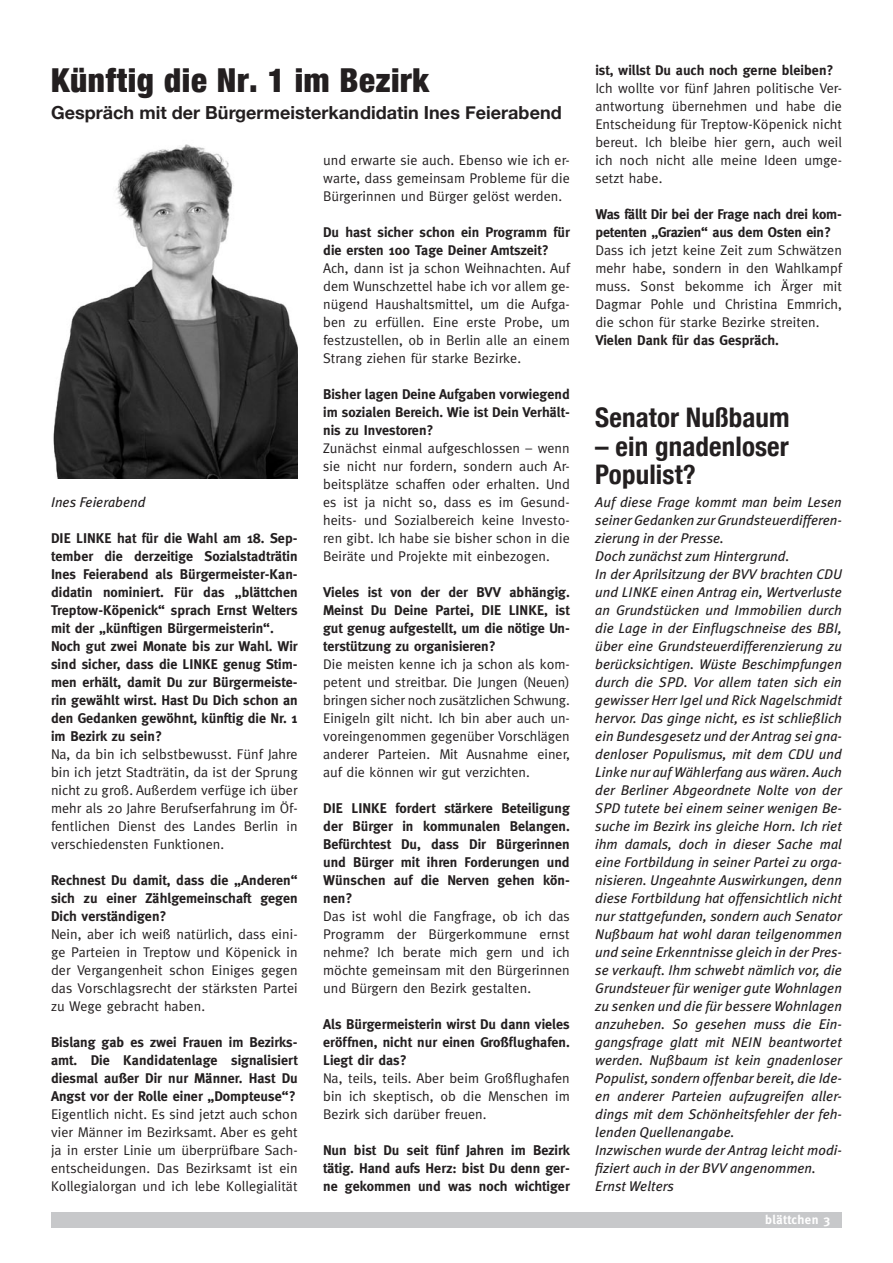
<style>
.page{position:relative;width:893px;height:1263px;background:#fff}
.page>*{position:absolute;margin:0;border:0;box-sizing:border-box;transform-origin:0 0}
.t1{font:900 condensed 33px "Helvetica Neue";letter-spacing:.02em;color:#231f20}
.t2{font:700 condensed 27px/28.5px "Helvetica Neue";letter-spacing:.005em;color:#231f20}
.t3{font:700 18px "Helvetica Neue";color:#231f20}
.t4{font:14.1px/18px "Meta";letter-spacing:.005em;color:#231f20;text-align:justify}
.t5{font:700 14.1px/18px "Meta";color:#231f20;text-align:justify}
.t6{font:italic 14.1px/18px "Meta Plus";color:#231f20}
.t7{font:700 12.75px "Meta";letter-spacing:.03em;color:#fff}
</style>
<div class="page">
<div style="left:51px;top:1212px;width:791px;height:15px;background:#c7c8ca"></div>
<img style="left:53px;top:144px;width:245px;height:335px">
<h1 class="t1" style="left:51px;top:60px;width:379px">Künftig die Nr. 1 im Bezirk</h1>
<p class="t3" style="left:51px;top:101px;width:512px">Gespräch mit der Bürgermeisterkandidatin Ines Feierabend</p>
<p class="t6" style="left:51px;top:493px;width:96px">Ines Feierabend</p>
<p class="t5" style="left:51px;top:529px;width:248px;text-align:left">DIE LINKE hat für die Wahl am 18. Sep&shy;tember die derzeitige Sozialstadträtin Ines Feierabend als Bürgermeister-Kan&shy;didatin nominiert. Für das „blättchen Treptow-Köpenick“ sprach Ernst Welters mit der „künftigen Bürgermeisterin“.<br>Noch gut zwei Monate bis zur Wahl. Wir sind sicher, dass die LINKE genug Stim&shy;men erhält, damit Du zur Bürgermeiste&shy;rin gewählt wirst. Hast Du Dich schon an den Gedanken gewöhnt, künftig die Nr. 1 im Bezirk zu sein?</p>
<p class="t4" style="left:51px;top:745px;width:248px">Na, da bin ich selbstbewusst. Fünf Jahre bin ich jetzt Stadträtin, da ist der Sprung nicht zu groß. Außerdem verfüge ich über mehr als 20 Jahre Berufserfahrung im Öf&shy;fentlichen Dienst des Landes Berlin in verschiedensten Funktionen.</p>
<p class="t5" style="left:51px;top:871px;width:248px">Rechnest Du damit, dass die „Anderen“ sich zu einer Zählgemeinschaft gegen Dich verständigen?</p>
<p class="t4" style="left:51px;top:925px;width:248px">Nein, aber ich weiß natürlich, dass eini&shy;ge Parteien in Treptow und Köpenick in der Vergangenheit schon Einiges gegen das Vorschlagsrecht der stärksten Partei zu Wege gebracht haben.</p>
<p class="t5" style="left:51px;top:1033px;width:248px">Bislang gab es zwei Frauen im Bezirks&shy;amt. Die Kandidatenlage signalisiert diesmal außer Dir nur Männer. Hast Du Angst vor der Rolle einer „Dompteuse“?</p>
<p class="t4" style="left:51px;top:1105px;width:248px">Eigentlich nicht. Es sind jetzt auch schon vier Männer im Bezirksamt. Aber es geht ja in erster Linie um überprüfbare Sach&shy;entscheidungen. Das Bezirksamt ist ein Kollegialorgan und ich lebe Kollegialität</p>
<p class="t4" style="left:323px;top:151px;width:248px">und erwarte sie auch. Ebenso wie ich er&shy;warte, dass gemeinsam Probleme für die Bürgerinnen und Bürger gelöst werden.</p>
<p class="t5" style="left:323px;top:223px;width:248px">Du hast sicher schon ein Programm für die ersten 100 Tage Deiner Amtszeit?</p>
<p class="t4" style="left:323px;top:259px;width:248px">Ach, dann ist ja schon Weihnachten. Auf dem Wunschzettel habe ich vor allem ge&shy;nügend Haushaltsmittel, um die Aufga&shy;ben zu erfüllen. Eine erste Probe, um festzustellen, ob in Berlin alle an einem Strang ziehen für starke Bezirke.</p>
<p class="t5" style="left:323px;top:385px;width:248px">Bisher lagen Deine Aufgaben vorwiegend im sozialen Bereich. Wie ist Dein Verhält&shy;nis zu Investoren?</p>
<p class="t4" style="left:323px;top:439px;width:248px">Zunächst einmal aufgeschlossen – wenn sie nicht nur fordern, sondern auch Ar&shy;beitsplätze schaffen oder erhalten. Und es ist ja nicht so, dass es im Gesund&shy;heits- und Sozialbereich keine Investo&shy;ren gibt. Ich habe sie bisher schon in die Beiräte und Projekte mit einbezogen.</p>
<p class="t5" style="left:323px;top:583px;width:248px">Vieles ist von der der BVV abhängig.<br>Meinst Du Deine Partei, DIE LINKE, ist gut genug aufgestellt, um die nötige Un&shy;terstützung zu organisieren?</p>
<p class="t4" style="left:323px;top:655px;width:248px">Die meisten kenne ich ja schon als kom&shy;petent und streitbar. Die Jungen (Neuen) bringen sicher noch zusätzlichen Schwung.<br>Einigeln gilt nicht. Ich bin aber auch un&shy;voreingenommen gegenüber Vorschlägen anderer Parteien. Mit Ausnahme einer, auf die können wir gut verzichten.</p>
<p class="t5" style="left:323px;top:799px;width:248px">DIE LINKE fordert stärkere Beteiligung der Bürger in kommunalen Belangen.<br>Befürchtest Du, dass Dir Bürgerinnen und Bürger mit ihren Forderungen und Wünschen auf die Nerven gehen kön&shy;nen?</p>
<p class="t4" style="left:323px;top:907px;width:248px">Das ist wohl die Fangfrage, ob ich das Programm der Bürgerkommune ernst nehme? Ich berate mich gern und ich möchte gemeinsam mit den Bürgerinnen und Bürgern den Bezirk gestalten.</p>
<p class="t5" style="left:323px;top:1015px;width:248px">Als Bürgermeisterin wirst Du dann vieles eröffnen, nicht nur einen Großflughafen.<br>Liegt dir das?</p>
<p class="t4" style="left:323px;top:1069px;width:248px">Na, teils, teils. Aber beim Großflughafen bin ich skeptisch, ob die Menschen im Bezirk sich darüber freuen.</p>
<p class="t5" style="left:323px;top:1141px;width:248px">Nun bist Du seit fünf Jahren im Bezirk tätig. Hand aufs Herz: bist Du denn ger&shy;ne gekommen und was noch wichtiger</p>
<p class="t5" style="left:595px;top:61px;width:240px">ist, willst Du auch noch gerne bleiben?</p>
<p class="t4" style="left:595px;top:79px;width:248px">Ich wollte vor fünf Jahren politische Ver&shy;antwortung übernehmen und habe die Entscheidung für Treptow-Köpenick nicht bereut. Ich bleibe hier gern, auch weil ich noch nicht alle meine Ideen umge&shy;setzt habe.</p>
<p class="t5" style="left:595px;top:205px;width:248px">Was fällt Dir bei der Frage nach drei kom&shy;petenten „Grazien“ aus dem Osten ein?</p>
<p class="t4" style="left:595px;top:241px;width:248px">Dass ich jetzt keine Zeit zum Schwätzen mehr habe, sondern in den Wahlkampf muss. Sonst bekomme ich Ärger mit Dagmar Pohle und Christina Emmrich, die schon für starke Bezirke streiten.</p>
<p class="t5" style="left:595px;top:331px;width:185px">Vielen Dank für das Gespräch.</p>
<h2 class="t2" style="left:595px;top:403px;width:196px">Senator Nußbaum</h2>
<h2 class="t2" style="left:595px;top:431px;width:195px">– -ein gnadenloser<br>Populist?</h2>
<p class="t6" style="left:595px;top:493px;width:248px">Auf diese Frage kommt man beim Lesen seiner Gedanken zur Grundsteuerdifferen&shy;zierung in der Presse.<br>Doch zunächst zum Hintergrund.<br>In der Aprilsitzung der BVV brachten CDU und LINKE einen Antrag ein, Wertverluste an Grundstücken und Immobilien durch die Lage in der Einflugschneise des BBI, über eine Grundsteuerdifferenzierung zu berücksichtigen. Wüste Beschimpfungen durch die SPD. Vor allem taten sich ein gewisser Herr Igel und Rick Nagelschmidt hervor. Das ginge nicht, es ist schließlich ein Bundesgesetz und der Antrag sei gna&shy;denloser Populismus, mit dem CDU und Linke nur auf Wählerfang aus wären. Auch der Berliner Abgeordnete Nolte von der SPD tutete bei einem seiner wenigen Be&shy;suche im Bezirk ins gleiche Horn. Ich riet ihm damals, doch in dieser Sache mal eine Fortbildung in seiner Partei zu orga&shy;nisieren. Ungeahnte Auswirkungen, denn diese Fortbildung hat offensichtlich nicht nur stattgefunden, sondern auch Senator Nußbaum hat wohl daran teilgenommen und seine Erkenntnisse gleich in der Pres&shy;se verkauft. Ihm schwebt nämlich vor, die Grundsteuer für weniger gute Wohnlagen zu senken und die für bessere Wohnlagen anzuheben. So gesehen muss die Ein&shy;gangsfrage glatt mit NEIN beantwortet werden. Nußbaum ist kein gnadenloser Populist, sondern offenbar bereit, die Ide&shy;en anderer Parteien aufzugreifen aller&shy;dings mit dem Schönheitsfehler der feh&shy;lenden Quellenangabe.<br>Inzwischen wurde der Antrag leicht modi&shy;fiziert auch in der BVV angenommen.<br>Ernst Welters</p>
<p class="t7" style="left:765px;top:1212px;width:67px">blättchen 3</p>
</div>
